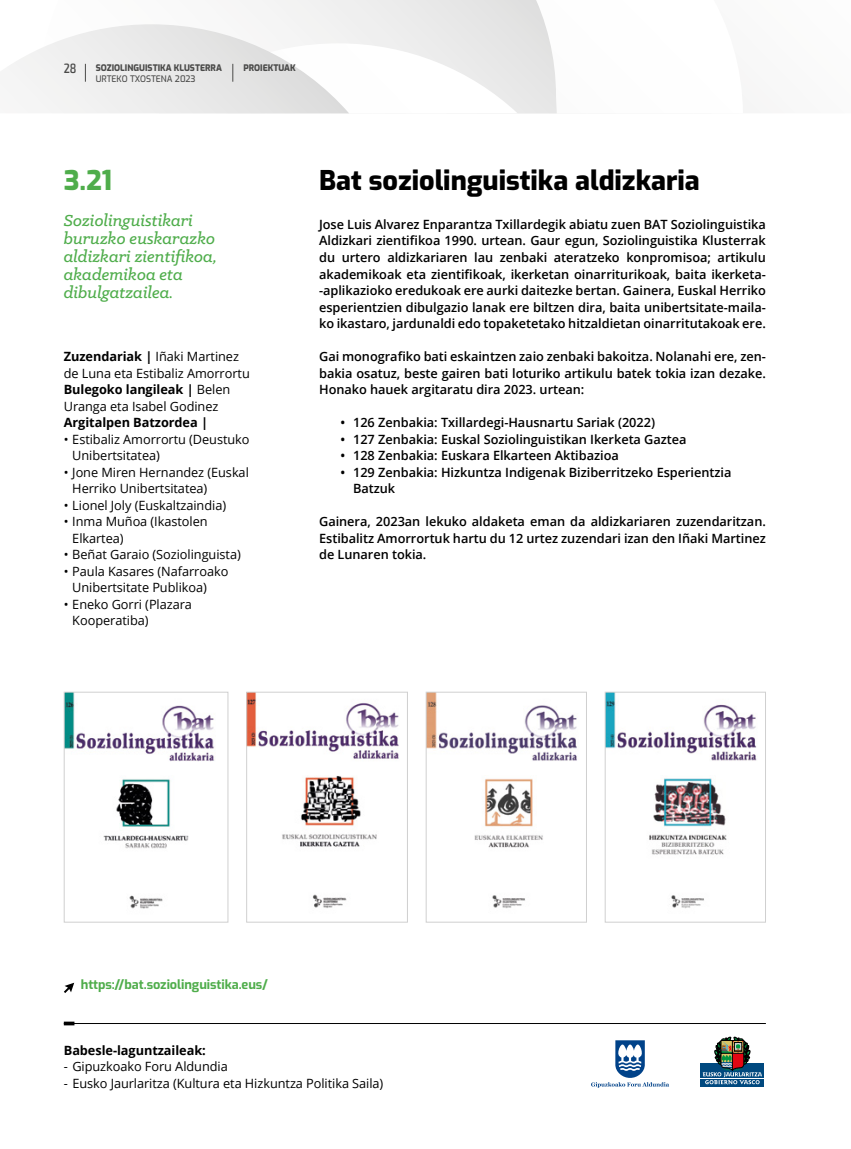
<style>
.page{position:relative;width:851px;height:1149px;background:#fff}
.page>*{position:absolute;margin:0;border:0;box-sizing:border-box;transform-origin:0 0}
.t1{font:800 27px "Exo";color:#000}
.t2{font:800 27px "Exo";color:#4fad4b}
.t3{font:italic 500 18px/18px "Klinic Slab";color:#4fad4b}
.t4{font:500 condensed 13.5px "Exo 2";color:#4a4a49}
.t5{font:600 12.75px/16.5px "Open Sans";letter-spacing:-.005em;color:#000;text-align:justify}
.t6{font:12.75px/16.5px "Open Sans";letter-spacing:-.005em;color:#000}
.t7{font:700 12.75px "Open Sans";letter-spacing:-.005em;color:#000}
.t8{font:700 12.75px "Exo";letter-spacing:-.005em;color:#4fad4b}
.t9{font:800 9px "Exo";color:#4a4a49;scale:.95 1}
.t10{font:500 9px "Exo";color:#4a4a49;scale:.95 1}
.s1{font-weight:700}
</style>
<div class="page">
<svg style="left:262px;top:0;width:294px;height:113px"></svg>
<svg style="left:7px;top:24px;width:510px;height:89px"></svg>
<img style="left:248px;top:693px;width:151px;height:215px">
<div style="left:246px;top:691px;width:162px;height:231px;border:1px solid #d0d0d0"></div>
<img style="left:66px;top:693px;width:149px;height:216px">
<div style="left:64px;top:691px;width:164px;height:231px;border:1px solid #d0d0d0"></div>
<img style="left:427px;top:693px;width:150px;height:215px">
<div style="left:425px;top:691px;width:161px;height:231px;border:1px solid #d0d0d0"></div>
<img style="left:606px;top:693px;width:151px;height:216px">
<div style="left:604px;top:691px;width:161px;height:231px;border:1px solid #d0d0d0"></div>
<hr style="left:64px;top:1022px;width:701px;height:1px;background:#000">
<svg style="left:64px;top:1021px;width:10px;height:4px"></svg>
<div style="left:698px;top:1061px;width:67px;height:26px;background:linear-gradient(to right,#00497f,#00497f)"></div>
<div style="left:700px;top:1062px;width:64px;height:23px;background:#00497f"></div>
<hr style="left:700px;top:1077px;width:64px;height:1px;background:#fff">
<svg style="left:702px;top:1036px;width:59px;height:48px"></svg>
<svg style="left:591px;top:1040px;width:78px;height:47px"></svg>
<svg style="left:64px;top:982px;width:10px;height:10px"></svg>
<p class="t4" style="left:64px;top:61px;width:14px">28</p>
<p class="t9" style="left:96px;top:60px;width:134px">SOZIOLINGUISTIKA KLUSTERRA</p>
<p class="t10" style="left:96px;top:72px;width:107px">URTEKO TXOSTENA 2023</p>
<p class="t9" style="left:243px;top:60px;width:57px">PROIEKTUAK</p>
<h1 class="t2" style="left:64px;top:159px;width:50px">3.21</h1>
<h2 class="t3" style="left:64px;top:211px;width:155px">Soziolinguistikari buruzko euskarazko aldizkari zientifikoa, akademikoa eta dibulgatzailea.</h2>
<p class="t6" style="left:64px;top:348px;width:187px"><span class="s1">Zuzendariak |</span> Iñaki Martinez de Luna eta Estibaliz Amorrortu<br><span class="s1">Bulegoko langileak |</span> Belen<br>Uranga eta Isabel Godinez</p>
<p class="t7" style="left:64px;top:413px;width:146px">Argitalpen Batzordea |</p>
<p class="t6" style="left:72px;top:430px;width:179px;text-indent:-9px">• Estibaliz Amorrortu (Deustuko<br>Unibertsitatea)</p>
<p class="t6" style="left:72px;top:463px;width:178px;text-indent:-9px">• Jone Miren Hernandez (Euskal<br>Herriko Unibertsitatea)</p>
<p class="t6" style="left:64px;top:496px;width:164px">• Lionel Joly (Euskaltzaindia)</p>
<p class="t6" style="left:72px;top:513px;width:137px;text-indent:-9px">• Inma Muñoa (Ikastolen<br>Elkartea)</p>
<p class="t6" style="left:64px;top:546px;width:178px">• Beñat Garaio (Soziolinguista)</p>
<p class="t6" style="left:72px;top:562px;width:158px;text-indent:-9px">• Paula Kasares (Nafarroako<br>Unibertsitate Publikoa)</p>
<p class="t6" style="left:72px;top:595px;width:121px;text-indent:-9px">• Eneko Gorri (Plazara<br>Kooperatiba)</p>
<h1 class="t1" style="left:319px;top:159px;width:382px">Bat soziolinguistika aldizkaria</h1>
<p class="t5" style="left:319px;top:216px;width:448px">Jose Luis Alvarez Enparantza Txillardegik abiatu zuen BAT Soziolinguistika Aldizkari zientifikoa 1990. urtean. Gaur egun, Soziolinguistika Klusterrak du urtero aldizkariaren lau zenbaki ateratzeko konpromisoa; artikulu akademikoak eta zientifikoak, ikerketan oinarriturikoak, baita ikerketa--aplikazioko eredukoak ere aurki daitezke bertan. Gainera, Euskal Herriko esperientzien dibulgazio lanak ere biltzen dira, baita unibertsitate-maila&shy;ko ikastaro, jardunaldi edo topaketetako hitzaldietan oinarritutakoak ere.</p>
<p class="t5" style="left:319px;top:348px;width:448px">Gai monografiko bati eskaintzen zaio zenbaki bakoitza. Nolanahi ere, zen&shy;bakia osatuz, beste gairen bati loturiko artikulu batek tokia izan dezake.<br>Honako hauek argitaratu dira 2023. urtean:</p>
<p class="t5" style="left:340px;top:414px;width:316px">• 126 Zenbakia: Txillardegi-Hausnartu Sariak (2022)</p>
<p class="t5" style="left:340px;top:430px;width:347px">• 127 Zenbakia: Euskal Soziolinguistikan Ikerketa Gaztea</p>
<p class="t5" style="left:340px;top:447px;width:280px">• 128 Zenbakia: Euskara Elkarteen Aktibazioa</p>
<p class="t5" style="left:353px;top:463px;width:380px;text-indent:-13px">• 129 Zenbakia: Hizkuntza Indigenak Biziberritzeko Esperientzia<br>Batzuk</p>
<p class="t5" style="left:319px;top:513px;width:448px">Gainera, 2023an lekuko aldaketa eman da aldizkariaren zuzendaritzan.<br>Estibalitz Amorrortuk hartu du 12 urtez zuzendari izan den Iñaki Martinez de Lunaren tokia.</p>
<p class="t8" style="left:81px;top:973px;width:188px">https://bat.soziolinguistika.eus/</p>
<p class="t7" style="left:64px;top:1040px;width:143px">Babesle-laguntzaileak:</p>
<p class="t6" style="left:64px;top:1057px;width:165px">- Gipuzkoako Foru Aldundia</p>
<p class="t6" style="left:64px;top:1074px;width:321px">- Eusko Jaurlaritza (Kultura eta Hizkuntza Politika Saila)</p>
</div>
